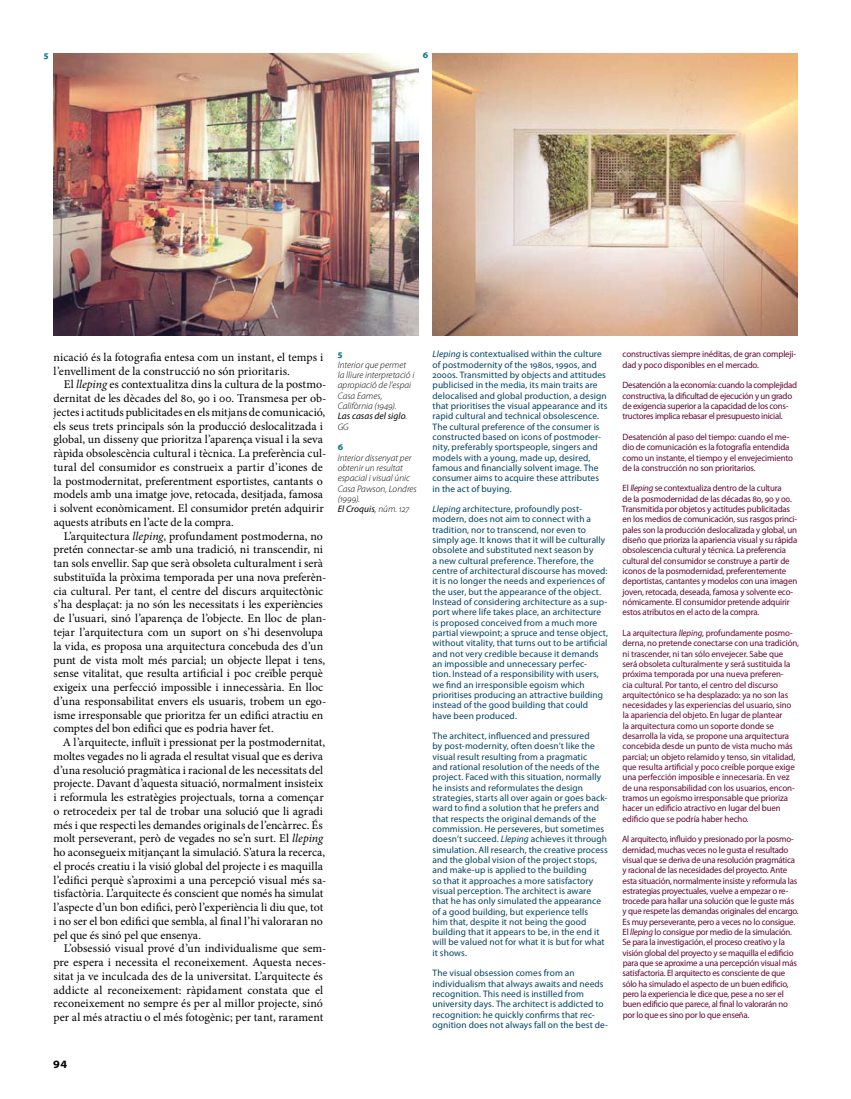
<style>
.page{position:relative;width:851px;height:1099px;background:#fff}
.page>*{position:absolute;margin:0;border:0;box-sizing:border-box;transform-origin:0 0}
.t1{font:11.88px/13.8px "Minion Pro";color:#000}
.t2{font:700 semi-expanded 11.25px "Myriad Pro";color:#000}
.t3{font:9.38px/10.2px "Myriad Pro";letter-spacing:.01em;color:#004262}
.t4{font:italic 300 9.38px/10.2px "Myriad Pro";letter-spacing:.005em;color:#000}
.t5{font:700 semi-expanded 9.38px "Myriad Pro";color:#00748b}
.t6{font:9.12px/10.2px "Myriad Pro";letter-spacing:-.02em;color:#630632}
.s1{font-style:italic}
.s2{font-weight:400}
</style>
<div class="page">
<img style="left:53px;top:53px;width:365px;height:283px">
<img style="left:432px;top:53px;width:365px;height:283px">
<p class="t5" style="left:44px;top:49px;width:6px">5</p>
<p class="t5" style="left:422px;top:49px;width:7px">6</p>
<h1 class="t1" style="left:53px;top:350px;width:271px">nicació és la fotografia entesa com un instant, el temps i l’envelliment de la construcció no són prioritaris.</h1>
<p class="t1" style="left:53px;top:378px;width:274px;text-indent:10px">El <span class="s1">lleping</span> es contextualitza dins la cultura de la postmo&shy;dernitat de les dècades del 80, 90 i 00. Transmesa per ob&shy;jectes i actituds publicitades en els mitjans de comunicació, els seus trets principals són la producció deslocalitzada i global, un disseny que prioritza l’aparença visual i la seva ràpida obsolescència cultural i tècnica. La preferència cul&shy;tural del consumidor es construeix a partir d’icones de la postmodernitat, preferentment esportistes, cantants o models amb una imatge jove, retocada, desitjada, famosa i solvent econòmicament. El consumidor pretén adquirir aquests atributs en l’acte de la compra.</p>
<p class="t1" style="left:53px;top:529px;width:274px;text-indent:10px">L’arquitectura <span class="s1">lleping</span>, profundament postmoderna, no pretén connectar-se amb una tradició, ni transcendir, ni tan sols envellir. Sap que serà obsoleta culturalment i serà substituïda la pròxima temporada per una nova preferèn&shy;cia cultural. Per tant, el centre del discurs arquitectònic s’ha desplaçat: ja no són les necessitats i les experiències de l’usuari, sinó l’aparença de l’objecte. En lloc de plan&shy;tejar l’arquitectura com un suport on s’hi desenvolupa la vida, es proposa una arquitectura concebuda des d’un punt de vista molt més parcial; un objecte llepat i tens, sense vitalitat, que resulta artificial i poc creïble perquè exigeix una perfecció impossible i innecessària. En lloc d’una responsabilitat envers els usuaris, trobem un ego&shy;isme irresponsable que prioritza fer un edifici atractiu en comptes del bon edifici que es podria haver fet.</p>
<p class="t1" style="left:53px;top:735px;width:274px;text-indent:9px">A l’arquitecte, influït i pressionat per la postmodernitat, moltes vegades no li agrada el resultat visual que es deriva d’una resolució pragmàtica i racional de les necessitats del projecte. Davant d’aquesta situació, normalment insisteix i reformula les estratègies projectuals, torna a començar o retrocedeix per tal de trobar una solució que li agradi més i que respecti les demandes originals de l’encàrrec. És molt perseverant, però de vegades no se’n surt. El <span class="s1">lleping </span>ho aconsegueix mitjançant la simulació. S’atura la recerca, el procés creatiu i la visió global del projecte i es maquilla l’edifici perquè s’aproximi a una percepció visual més sa&shy;tisfactòria. L’arquitecte és conscient que només ha simulat l’aspecte d’un bon edifici, però l’experiència li diu que, tot i no ser el bon edifici que sembla, al final l’hi valoraran no pel que és sinó pel que ensenya.</p>
<p class="t1" style="left:53px;top:941px;width:274px;text-indent:10px">L’obsessió visual prové d’un individualisme que sem&shy;pre espera i necessita el reconeixement. Aquesta neces&shy;sitat ja ve inculcada des de la universitat. L’arquitecte és addicte al reconeixement: ràpidament constata que el reconeixement no sempre és per al millor projecte, sinó per al més atractiu o el més fotogènic; per tant, rarament</p>
<p class="t5" style="left:338px;top:349px;width:6px">5</p>
<p class="t4" style="left:338px;top:360px;width:78px">Interior que permet la lliure interpretació i apropiació de l’espai<br>Casa Eames,<br>Califòrnia (1949).<br><span class="s2">Las casas del siglo</span>.<br>GG</p>
<p class="t5" style="left:338px;top:442px;width:7px">6</p>
<p class="t4" style="left:338px;top:452px;width:81px">Interior dissenyat per obtenir un resultat espacial i visual únic<br>Casa Pawson, Londres (1999).<br><span class="s2">El Croquis</span>, núm. 127</p>
<p class="t2" style="left:53px;top:1057px;width:15px">94</p>
<p class="t3" style="left:432px;top:349px;width:176px"><span class="s1">Lleping</span> is contextualised within the culture of postmodernity of the 1980s, 1990s, and 2000s. Transmitted by objects and attitudes publicised in the media, its main traits are delocalised and global production, a design that prioritises the visual appearance and its rapid cultural and technical obsolescence.<br>The cultural preference of the consumer is constructed based on icons of postmoder&shy;nity, preferably sportspeople, singers and models with a young, made up, desired, famous and financially solvent image. The consumer aims to acquire these attributes in the act of buying.</p>
<p class="t3" style="left:432px;top:503px;width:177px"><span class="s1">Lleping</span> architecture, profoundly post&shy;modern, does not aim to connect with a tradition, nor to transcend, nor even to simply age. It knows that it will be culturally obsolete and substituted next season by<br>a new cultural preference. Therefore, the centre of architectural discourse has moved: it is no longer the needs and experiences of the user, but the appearance of the object.<br>Instead of considering architecture as a sup&shy;port where life takes place, an architecture is proposed conceived from a much more partial viewpoint; a spruce and tense object, without vitality, that turns out to be artificial and not very credible because it demands an impossible and unnecessary perfec-<br>tion. Instead of a responsibility with users, we find an irresponsible egoism which prioritises producing an attractive building instead of the good building that could have been produced.</p>
<p class="t3" style="left:432px;top:730px;width:177px">The architect, influenced and pressured<br>by post-modernity, often doesn’t like the visual result resulting from a pragmatic<br>and rational resolution of the needs of the project. Faced with this situation, normally he insists and reformulates the design strategies, starts all over again or goes back&shy;ward to find a solution that he prefers and that respects the original demands of the commission. He perseveres, but sometimes doesn’t succeed. <span class="s1">Lleping</span> achieves it through simulation. All research, the creative process and the global vision of the project stops, and make-up is applied to the building<br>so that it approaches a more satisfactory visual perception. The architect is aware that he has only simulated the appearance of a good building, but experience tells<br>him that, despite it not being the good building that it appears to be, in the end it will be valued not for what it is but for what it shows.</p>
<p class="t3" style="left:432px;top:968px;width:177px">The visual obsession comes from an individualism that always awaits and needs recognition. This need is instilled from university days. The architect is addicted to recognition: he quickly confirms that rec&shy;ognition does not always fall on the best de-</p>
<p class="t6" style="left:622px;top:349px;width:175px">constructivas siempre inéditas, de gran compleji&shy;dad y poco disponibles en el mercado.</p>
<p class="t6" style="left:622px;top:380px;width:176px">Desatención a la economía: cuando la complejidad constructiva, la dificultad de ejecución y un grado de exigencia superior a la capacidad de los cons&shy;tructores implica rebasar el presupuesto inicial.</p>
<p class="t6" style="left:622px;top:431px;width:172px">Desatención al paso del tiempo: cuando el me&shy;dio de comunicación es la fotografía entendida como un instante, el tiempo y el envejecimiento de la construcción no son prioritarios.</p>
<p class="t6" style="left:621px;top:483px;width:177px">El <span class="s1">lleping</span> se contextualiza dentro de la cultura<br>de la posmodernidad de las décadas 80, 90 y 00.<br>Transmitida por objetos y actitudes publicitadas en los medios de comunicación, sus rasgos princi&shy;pales son la producción deslocalizada y global, un diseño que prioriza la apariencia visual y su rápida obsolescencia cultural y técnica. La preferencia cultural del consumidor se construye a partir de iconos de la posmodernidad, preferentemente deportistas, cantantes y modelos con una imagen joven, retocada, deseada, famosa y solvente eco&shy;nómicamente. El consumidor pretende adquirir estos atributos en el acto de la compra.</p>
<p class="t6" style="left:622px;top:627px;width:178px">La arquitectura <span class="s1">lleping</span>, profundamente posmo&shy;derna, no pretende conectarse con una tradición, ni trascender, ni tan sólo envejecer. Sabe que será obsoleta culturalmente y será sustituida la próxima temporada por una nueva preferen-<br>cia cultural. Por tanto, el centro del discurso arquitectónico se ha desplazado: ya no son las necesidades y las experiencias del usuario, sino la apariencia del objeto. En lugar de plantear<br>la arquitectura como un soporte donde se desarrolla la vida, se propone una arquitectura concebida desde un punto de vista mucho más parcial; un objeto relamido y tenso, sin vitalidad, que resulta artificial y poco creíble porque exige una perfección imposible e innecesaria. En vez de una responsabilidad con los usuarios, encon&shy;tramos un egoísmo irresponsable que prioriza hacer un edificio atractivo en lugar del buen edificio que se podría haber hecho.</p>
<p class="t6" style="left:622px;top:833px;width:178px">Al arquitecto, influido y presionado por la posmo&shy;dernidad, muchas veces no le gusta el resultado visual que se deriva de una resolución pragmática y racional de las necesidades del proyecto. Ante esta situación, normalmente insiste y reformula las estrategias proyectuales, vuelve a empezar o re&shy;trocede para hallar una solución que le guste más y que respete las demandas originales del encargo.<br>Es muy perseverante, pero a veces no lo consigue.<br>El <span class="s1">lleping</span> lo consigue por medio de la simulación.<br>Se para la investigación, el proceso creativo y la visión global del proyecto y se maquilla el edificio para que se aproxime a una percepción visual más satisfactoria. El arquitecto es consciente de que sólo ha simulado el aspecto de un buen edificio, pero la experiencia le dice que, pese a no ser el buen edificio que parece, al final lo valorarán no por lo que es sino por lo que enseña.</p>
</div>
